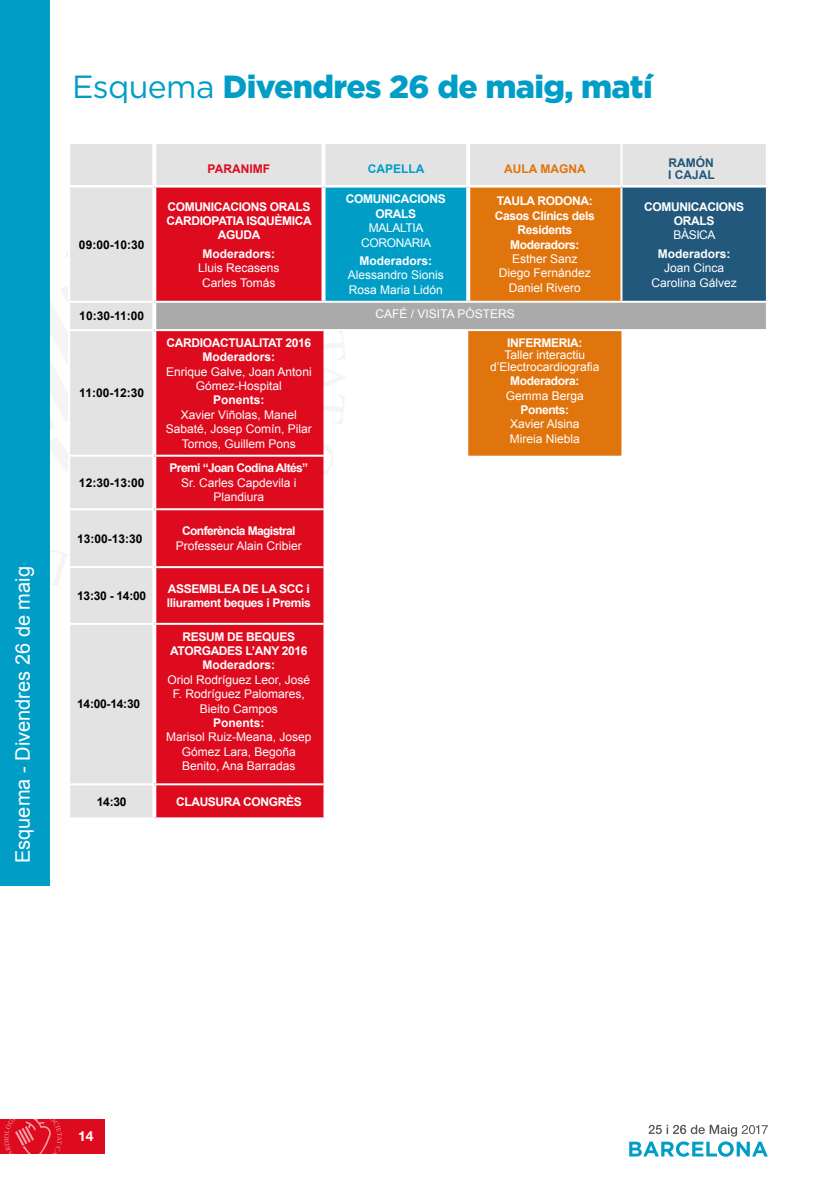
<style>
.page{position:relative;width:840px;height:1191px;background:#fff}
.page>*{position:absolute;margin:0;border:0;box-sizing:border-box;transform-origin:0 0}
.t1{font:900 32px "Gotham";letter-spacing:-.02em;color:#009ec7}
.t2{font:20px "Arial";color:#fff}
.t3{font:700 14px "Helvetica Neue LT Std";color:#fff}
.t4{font:12px/14.4px "Arial";color:#fff;text-align:center}
.t5{font:700 12px/14.4px "Arial";letter-spacing:-.03em;color:#fff;text-align:center}
.t6{font:700 12px "Arial";color:#000}
.t7{font:700 12px "Arial";color:#fff}
.t8{font:700 12px "Arial";letter-spacing:-.05em;color:#fff}
.t9{font:12px/14.4px "Arial";letter-spacing:-.03em;color:#fff;text-align:center}
.t10{font:700 12px/12px "Arial";color:#21587b}
.t11{font:700 12px "Arial";color:#e0740d}
.t12{font:700 12px "Arial";color:#de0b1f}
.t13{font:700 12px "Arial";color:#009ec7}
.s1{font-weight:400}
</style>
<div class="page">
<div style="left:0;top:1119px;width:104px;height:34px;background:#de0b1f"></div>
<svg style="left:4px;top:1119px;width:58px;height:35px"></svg>
<svg style="left:629px;top:1124px;width:138px;height:32px"></svg>
<div style="left:70px;top:144px;width:697px;height:41px;background:#e3e3e3"></div>
<div style="left:323px;top:187px;width:145px;height:115px;background:#009ec7"></div>
<div style="left:468px;top:188px;width:153px;height:268px;background:#e0740d"></div>
<div style="left:621px;top:187px;width:145px;height:115px;background:#21587b"></div>
<div style="left:154px;top:302px;width:612px;height:28px;background:#aaa"></div>
<svg style="left:70px;top:188px;width:276px;height:630px;background:#dd636f"></svg>
<hr style="left:152px;top:136px;width:4px;height:50px;background:#fff">
<svg style="left:321px;top:144px;width:4px;height:41px"></svg>
<hr style="left:466px;top:136px;width:4px;height:50px;background:#fff">
<hr style="left:152px;top:188px;width:4px;height:113px;background:#fff">
<svg style="left:321px;top:188px;width:4px;height:113px"></svg>
<svg style="left:466px;top:188px;width:4px;height:113px"></svg>
<hr style="left:152px;top:331px;width:4px;height:124px;background:#fff">
<hr style="left:152px;top:457px;width:4px;height:51px;background:#fff">
<hr style="left:152px;top:510px;width:4px;height:56px;background:#fff">
<hr style="left:152px;top:568px;width:4px;height:55px;background:#fff">
<hr style="left:152px;top:625px;width:4px;height:158px;background:#fff">
<hr style="left:152px;top:785px;width:4px;height:32px;background:#fff">
<hr style="left:620px;top:136px;width:2px;height:50px;background:#fff">
<hr style="left:765px;top:136px;width:2px;height:50px;background:#fff">
<hr style="left:323px;top:186px;width:145px;height:2px;background:#fff">
<hr style="left:68px;top:301px;width:86px;height:2px;background:#fff">
<hr style="left:68px;top:329px;width:86px;height:2px;background:#fff">
<hr style="left:68px;top:455px;width:86px;height:2px;background:#fff">
<hr style="left:154px;top:455px;width:169px;height:2px;background:#fff">
<hr style="left:323px;top:455px;width:145px;height:2px;background:#fff">
<hr style="left:68px;top:508px;width:86px;height:2px;background:#fff">
<hr style="left:154px;top:508px;width:169px;height:2px;background:#fff">
<hr style="left:323px;top:508px;width:145px;height:2px;background:#fff">
<hr style="left:68px;top:566px;width:86px;height:2px;background:#fff">
<hr style="left:154px;top:566px;width:169px;height:2px;background:#fff">
<hr style="left:68px;top:623px;width:86px;height:2px;background:#fff">
<hr style="left:154px;top:623px;width:169px;height:2px;background:#fff">
<hr style="left:68px;top:783px;width:86px;height:2px;background:#fff">
<hr style="left:154px;top:783px;width:169px;height:2px;background:#fff">
<hr style="left:68px;top:817px;width:86px;height:2px;background:#fff">
<hr style="left:154px;top:817px;width:169px;height:2px;background:#fff">
<hr style="left:621px;top:186px;width:146px;height:2px;background:#fff">
<hr style="left:620px;top:188px;width:2px;height:113px;background:#fff">
<hr style="left:765px;top:188px;width:2px;height:113px;background:#fff">
<hr style="left:154px;top:301px;width:169px;height:2px;background:#fff">
<hr style="left:323px;top:301px;width:145px;height:2px;background:#fff">
<hr style="left:468px;top:301px;width:153px;height:2px;background:#fff">
<hr style="left:621px;top:301px;width:146px;height:2px;background:#fff">
<hr style="left:765px;top:303px;width:2px;height:26px;background:#fff">
<hr style="left:154px;top:329px;width:169px;height:2px;background:#fff">
<hr style="left:323px;top:329px;width:145px;height:2px;background:#fff">
<hr style="left:468px;top:329px;width:153px;height:2px;background:#fff">
<hr style="left:621px;top:329px;width:146px;height:2px;background:#fff">
<hr style="left:152px;top:303px;width:4px;height:26px;background:#fff">
<div style="left:0;top:0;width:50px;height:885px;background:#009ec7"></div>
<h2 class="t2" style="left:10px;top:863px;width:298px;rotate:-90deg">Esquema - Divendres 26 de maig</h2>
<h1 class="t1" style="left:72px;top:64px;width:582px"><span class="s1">Esquema</span> Divendres 26 de maig, matí</h1>
<p class="t12" style="left:207px;top:161px;width:64px">PARANIMF</p>
<p class="t13" style="left:367px;top:161px;width:58px">CAPELLA</p>
<p class="t11" style="left:504px;top:161px;width:83px">AULA MAGNA</p>
<p class="t10" style="left:667px;top:157px;width:48px">RAMÓN<br>I CAJAL</p>
<p class="t6" style="left:79px;top:236px;width:67px">09:00-10:30</p>
<p class="t6" style="left:79px;top:308px;width:66px">10:30-11:00</p>
<p class="t6" style="left:79px;top:385px;width:66px">11:00-12:30</p>
<p class="t6" style="left:79px;top:474px;width:67px">12:30-13:00</p>
<p class="t6" style="left:77px;top:530px;width:67px">13:00-13:30</p>
<p class="t5" style="left:166px;top:199px;width:147px">COMUNICACIONS ORALS<br>CARDIOPATIA ISQUÈMICA<br>AGUDA</p>
<p class="t7" style="left:202px;top:245px;width:74px">Moderadors:</p>
<p class="t4" style="left:198px;top:261px;width:83px">Lluis Recasens<br>Carles Tomás</p>
<p class="t5" style="left:166px;top:336px;width:146px">CARDIOACTUALITAT 2016<br>Moderadors:</p>
<p class="t4" style="left:166px;top:364px;width:147px">Enrique Galve, Joan Antoni<br>Gómez-Hospital</p>
<p class="t7" style="left:213px;top:392px;width:53px">Ponents:</p>
<p class="t4" style="left:166px;top:407px;width:148px">Xavier Viñolas, Manel<br>Sabaté, Josep Comín, Pilar<br>Tornos, Guillem Pons</p>
<p class="t8" style="left:169px;top:460px;width:140px">Premi “Joan Codina Altés”</p>
<p class="t4" style="left:181px;top:475px;width:117px">Sr. Carles Capdevila i<br>Plandiura</p>
<p class="t8" style="left:182px;top:523px;width:115px">Conferència Magistral</p>
<p class="t4" style="left:176px;top:538px;width:128px">Professeur Alain Cribier</p>
<p class="t6" style="left:77px;top:587px;width:71px">13:30 - 14:00</p>
<p class="t5" style="left:167px;top:581px;width:145px;text-align:left">ASSEMBLEA DE LA SCC i lliurament beques i Premis</p>
<p class="t6" style="left:77px;top:696px;width:64px">14:00-14:30</p>
<p class="t5" style="left:170px;top:629px;width:139px">RESUM DE BEQUES<br>ATORGADES L’ANY 2016<br>Moderadors:</p>
<p class="t4" style="left:167px;top:672px;width:144px">Oriol Rodríguez Leor, José<br>F. Rodríguez Palomares,<br>Bieito Campos</p>
<p class="t7" style="left:213px;top:715px;width:53px">Ponents:</p>
<p class="t4" style="left:166px;top:730px;width:147px">Marisol Ruiz-Meana, Josep<br>Gómez Lara, Begoña<br>Benito, Ana Barradas</p>
<p class="t6" style="left:97px;top:793px;width:31px">14:30</p>
<p class="t5" style="left:176px;top:794px;width:127px">CLAUSURA CONGRÈS</p>
<p class="t5" style="left:346px;top:192px;width:101px">COMUNICACIONS<br>ORALS</p>
<p class="t9" style="left:361px;top:221px;width:71px">MALALTIA<br>CORONARIA</p>
<p class="t7" style="left:359px;top:253px;width:74px">Moderadors:</p>
<p class="t4" style="left:347px;top:268px;width:98px;text-align:left">Alessandro Sionis<br>Rosa Maria Lidón</p>
<p class="t5" style="left:494px;top:194px;width:101px">TAULA RODONA:<br>Casos Clínics dels<br>Residents<br>Moderadors:</p>
<p class="t4" style="left:498px;top:252px;width:94px">Esther Sanz<br>Diego Fernández<br>Daniel Rivero</p>
<p class="t4" style="left:375px;top:307px;width:141px">CAFÉ / VISITA PÒSTERS</p>
<p class="t5" style="left:507px;top:336px;width:77px">INFERMERIA:</p>
<p class="t4" style="left:490px;top:349px;width:111px;line-height:12px">Taller interactiu d’Electrocardiografia</p>
<p class="t5" style="left:510px;top:374px;width:71px">Moderadora:</p>
<p class="t4" style="left:505px;top:388px;width:80px">Gemma Berga</p>
<p class="t5" style="left:520px;top:403px;width:50px">Ponents:</p>
<p class="t4" style="left:509px;top:417px;width:72px;text-align:left">Xavier Alsina<br>Mireia Niebla</p>
<p class="t5" style="left:644px;top:199px;width:101px">COMUNICACIONS<br>ORALS</p>
<p class="t4" style="left:673px;top:228px;width:44px">BÀSICA</p>
<p class="t7" style="left:657px;top:245px;width:74px">Moderadors:</p>
<p class="t4" style="left:651px;top:261px;width:87px">Joan Cinca<br>Carolina Gálvez</p>
<p class="t3" style="left:78px;top:1127px;width:17px">14</p>
</div>
